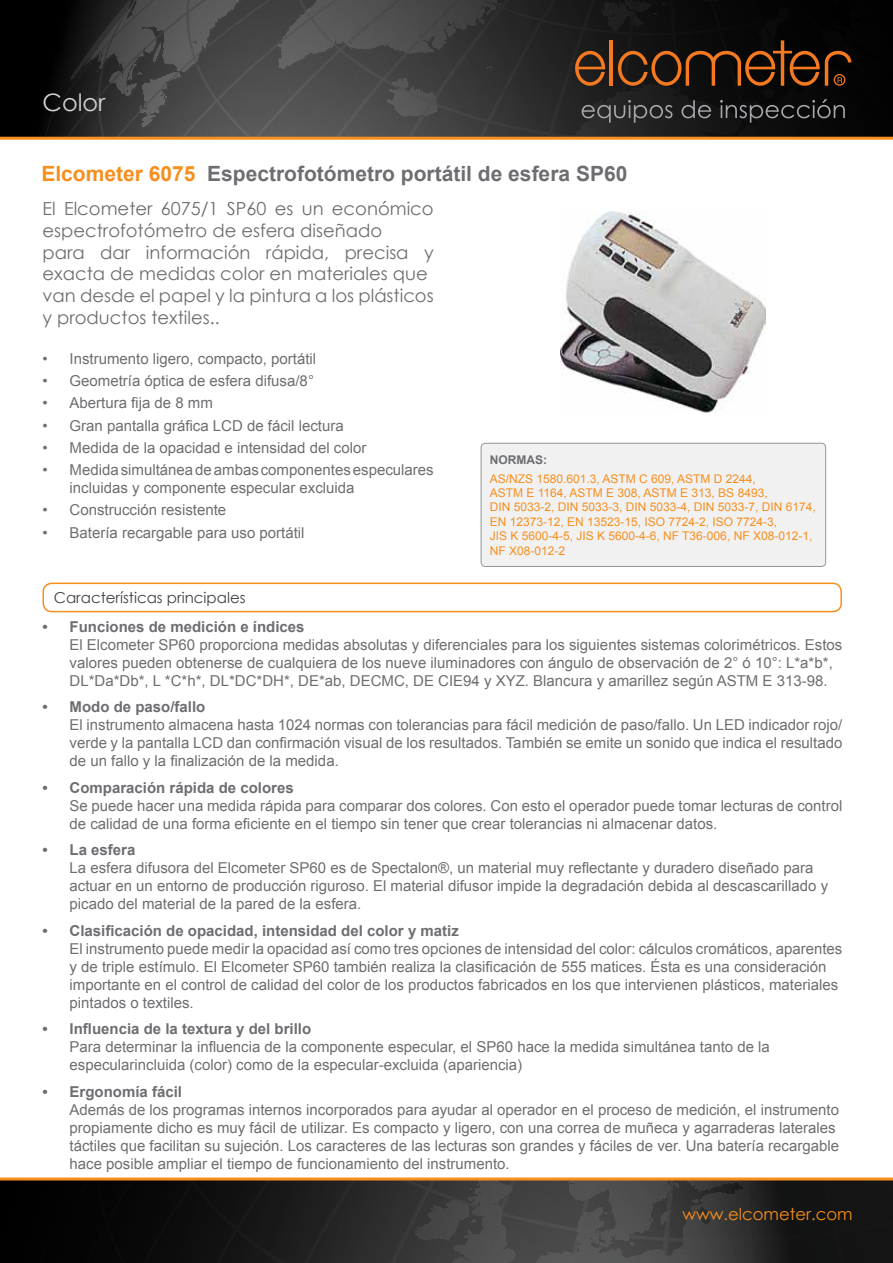
<style>
.page{position:relative;width:893px;height:1263px;background:#fff}
.page>*{position:absolute;margin:0;border:0;box-sizing:border-box;transform-origin:0 0}
.t1{font:24px "Century Gothic";color:#d1d3d4}
.t2{font:700 21px "Arial";color:#6d6e71}
.t3{font:18px/21.6px "Century Gothic";color:#6d6e71}
.t4{font:16.5px "Century Gothic";color:#f78f1e}
.t5{font:15px/18px "Arial";color:#6d6e71}
.t6{font:700 15px "Arial";color:#6d6e71}
.t7{font:15px "Century Gothic";color:#414042}
.t8{font:12px/14.4px "Arial";color:#f78f1e}
.t9{font:700 12px "Arial";color:#6d6e71}
.s1{color:#f78f1e}
</style>
<div class="page">
<div style="left:0;top:0;width:893px;height:138px;background:#000"></div>
<svg style="left:34px;top:0;width:859px;height:137px;background:#373737"></svg>
<hr style="left:609px;top:40px;width:4px;height:46px;background:#f47920">
<svg style="left:575px;top:51px;width:30px;height:35px"></svg>
<svg style="left:618px;top:0;width:275px;height:86px"></svg>
<svg style="left:582px;top:99px;width:263px;height:24px"></svg>
<hr style="left:0;top:137px;width:893px;height:3px;background:#f78f1e">
<svg style="left:0;top:1180px;width:893px;height:83px;background:#272626"></svg>
<hr style="left:0;top:1177px;width:893px;height:3px;background:#f78f1e">
<img style="left:560px;top:212px;width:205px;height:201px">
<div style="left:481px;top:443px;width:345px;height:123px;background:#f1f1f2;border-radius:4px"></div>
<div style="left:481px;top:443px;width:345px;height:124px;border:1px solid #939598;border-radius:4px"></div>
<div style="left:43px;top:583px;width:799px;height:29px;border:2px solid #f78f1e;border-radius:9px"></div>
<h1 class="t1" style="left:43px;top:86px;width:64px">Color</h1>
<h2 class="t2" style="left:41px;top:159px;width:587px"><span class="s1">Elcometer 6075</span> Espectrofotómetro portátil de esfera SP60</h2>
<p class="t3" style="left:43px;top:198px;width:393px">El Elcometer 6075/1 SP60 es un económico espectrofotómetro de esfera diseñado<br>para dar información rápida, precisa y exacta de medidas color en materiales que van desde el papel y la pintura a los plásticos y productos textiles..</p>
<p class="t5" style="left:43px;top:350px;width:275px">• Instrumento ligero, compacto, portátil</p>
<p class="t5" style="left:43px;top:372px;width:273px">• Geometría óptica de esfera difusa/8°</p>
<p class="t5" style="left:43px;top:394px;width:172px">• Abertura fija de 8 mm</p>
<p class="t5" style="left:43px;top:416px;width:303px">• Gran pantalla gráfica LCD de fácil lectura</p>
<p class="t5" style="left:43px;top:439px;width:325px">• Medida de la opacidad e intensidad del color</p>
<p class="t5" style="left:70px;top:461px;width:366px;text-indent:-27px">• Medida simultánea de ambas componentes especulares incluidas y componente especular excluida</p>
<p class="t5" style="left:43px;top:501px;width:185px">• Construcción resistente</p>
<p class="t5" style="left:43px;top:523px;width:264px">• Batería recargable para uso portátil</p>
<p class="t9" style="left:490px;top:452px;width:59px">NORMAS:</p>
<p class="t8" style="left:490px;top:471px;width:328px">AS/NZS 1580.601.3, ASTM C 609, ASTM D 2244,<br>ASTM E 1164, ASTM E 308, ASTM E 313, BS 8493,<br>DIN 5033-2, DIN 5033-3, DIN 5033-4, DIN 5033-7, DIN 6174, EN 12373-12, EN 13523-15, ISO 7724-2, ISO 7724-3,<br>JIS K 5600-4-5, JIS K 5600-4-6, NF T36-006, NF X08-012-1, NF X08-012-2</p>
<p class="t7" style="left:54px;top:587px;width:193px">Características principales</p>
<p class="t6" style="left:43px;top:616px;width:264px">• Funciones de medición e índices</p>
<p class="t5" style="left:70px;top:636px;width:774px">El Elcometer SP60 proporciona medidas absolutas y diferenciales para los siguientes sistemas colorimétricos. Estos valores pueden obtenerse de cualquiera de los nueve iluminadores con ángulo de observación de 2° ó 10°: L*a*b*,<br>DL*Da*Db*, L *C*h*, DL*DC*DH*, DE*ab, DECMC, DE CIE94 y XYZ. Blancura y amarillez según ASTM E 313-98.</p>
<p class="t6" style="left:43px;top:697px;width:164px">• Modo de paso/fallo</p>
<p class="t5" style="left:70px;top:716px;width:774px;text-align:justify">El instrumento almacena hasta 1024 normas con tolerancias para fácil medición de paso/fallo. Un LED indicador rojo/ verde y la pantalla LCD dan confirmación visual de los resultados. También se emite un sonido que indica el resultado de un fallo y la finalización de la medida.</p>
<p class="t6" style="left:43px;top:777px;width:253px">• Comparación rápida de colores</p>
<p class="t5" style="left:70px;top:797px;width:774px">Se puede hacer una medida rápida para comparar dos colores. Con esto el operador puede tomar lecturas de control de calidad de una forma eficiente en el tiempo sin tener que crear tolerancias ni almacenar datos.</p>
<p class="t6" style="left:43px;top:840px;width:94px">• La esfera</p>
<p class="t5" style="left:70px;top:859px;width:760px">La esfera difusora del Elcometer SP60 es de Spectalon®, un material muy reflectante y duradero diseñado para actuar en un entorno de producción riguroso. El material difusor impide la degradación debida al descascarillado y picado del material de la pared de la esfera.</p>
<p class="t6" style="left:43px;top:920px;width:418px">• Clasificación de opacidad, intensidad del color y matiz</p>
<p class="t5" style="left:70px;top:940px;width:774px">El instrumento puede medir la opacidad así como tres opciones de intensidad del color: cálculos cromáticos, aparentes y de triple estímulo. El Elcometer SP60 también realiza la clasificación de 555 matices. Ésta es una consideración importante en el control de calidad del color de los productos fabricados en los que intervienen plásticos, materiales pintados o textiles.</p>
<p class="t6" style="left:43px;top:1019px;width:270px">• Influencia de la textura y del brillo</p>
<p class="t5" style="left:70px;top:1038px;width:702px">Para determinar la influencia de la componente especular, el SP60 hace la medida simultánea tanto de la especularincluida (color) como de la especular-excluida (apariencia)</p>
<p class="t6" style="left:43px;top:1081px;width:141px">• Ergonomía fácil</p>
<p class="t5" style="left:70px;top:1101px;width:771px">Además de los programas internos incorporados para ayudar al operador en el proceso de medición, el instrumento propiamente dicho es muy fácil de utilizar. Es compacto y ligero, con una correa de muñeca y agarraderas laterales táctiles que facilitan su sujeción. Los caracteres de las lecturas son grandes y fáciles de ver. Una batería recargable hace posible ampliar el tiempo de funcionamiento del instrumento.</p>
<p class="t4" style="left:682px;top:1202px;width:172px">www.elcometer.com</p>
</div>
